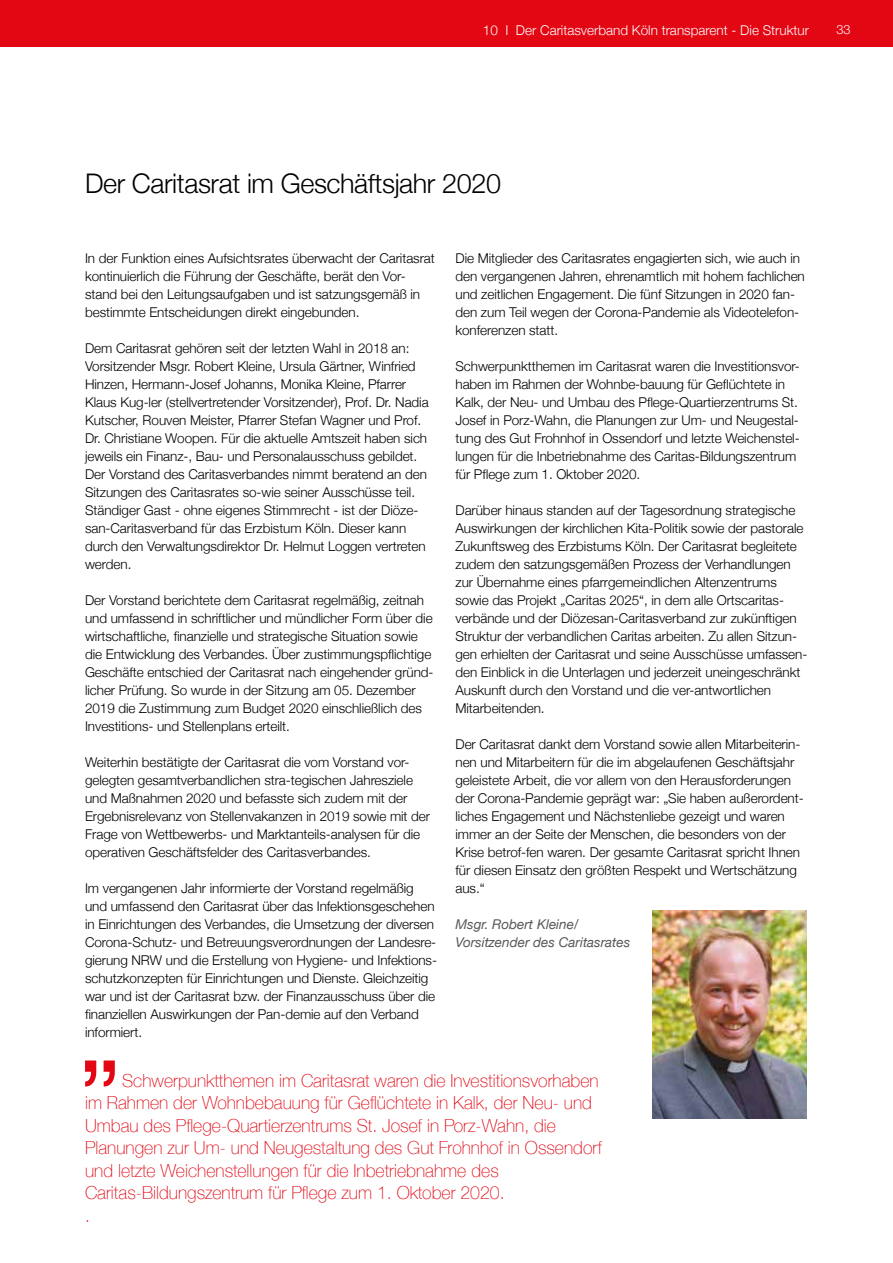
<style>
.page{position:relative;width:893px;height:1263px;background:#fff}
.page>*{position:absolute;margin:0;border:0;box-sizing:border-box;transform-origin:0 0}
.t1{font:300 27px "Helvetica Neue";letter-spacing:-.015em;color:#000}
.t2{font:100 18px/22.5px "Helvetica Neue";color:#e30613}
.t3{font:300 13.5px/18px "Helvetica Neue";letter-spacing:-.005em;color:#000}
.t4{font:300 13.5px "Helvetica Neue";color:#fff}
.t5{font:italic 13.5px/18px "Helvetica Neue";color:#575756}
.t6{font:300 12.75px "Helvetica Neue";color:#fff}
</style>
<div class="page">
<div style="left:0;top:0;width:893px;height:47px;background:#e30613"></div>
<img style="left:652px;top:911px;width:154px;height:208px">
<svg style="left:85px;top:1060px;width:30px;height:26px"></svg>
<p class="t4" style="left:483px;top:19px;width:328px">10 I Der Caritasverband Köln transparent - Die Struktur</p>
<p class="t6" style="left:836px;top:19px;width:16px">33</p>
<h1 class="t1" style="left:85px;top:161px;width:417px">Der Caritasrat im Geschäftsjahr 2020</h1>
<p class="t3" style="left:85px;top:248px;width:351px">In der Funktion eines Aufsichtsrates überwacht der Caritasrat kontinuierlich die Führung der Geschäfte, berät den Vor&shy;stand bei den Leitungsaufgaben und ist satzungsgemäß in bestimmte Entscheidungen direkt eingebunden.</p>
<p class="t3" style="left:85px;top:338px;width:345px">Dem Caritasrat gehören seit der letzten Wahl in 2018 an:<br>Vorsitzender Msgr. Robert Kleine, Ursula Gärtner, Winfried Hinzen, Hermann-Josef Johanns, Monika Kleine, Pfarrer Klaus Kug-ler (stellvertretender Vorsitzender), Prof. Dr. Nadia Kutscher, Rouven Meister, Pfarrer Stefan Wagner und Prof.<br>Dr. Christiane Woopen. Für die aktuelle Amtszeit haben sich jeweils ein Finanz-, Bau- und Personalausschuss gebildet.<br>Der Vorstand des Caritasverbandes nimmt beratend an den Sitzungen des Caritasrates so-wie seiner Ausschüsse teil.<br>Ständiger Gast - ohne eigenes Stimmrecht - ist der Diöze&shy;san-Caritasverband für das Erzbistum Köln. Dieser kann durch den Verwaltungsdirektor Dr. Helmut Loggen vertreten werden.</p>
<p class="t3" style="left:85px;top:590px;width:350px">Der Vorstand berichtete dem Caritasrat regelmäßig, zeitnah und umfassend in schriftlicher und mündlicher Form über die wirtschaftliche, finanzielle und strategische Situation sowie die Entwicklung des Verbandes. Über zustimmungspflichtige Geschäfte entschied der Caritasrat nach eingehender gründ&shy;licher Prüfung. So wurde in der Sitzung am 05. Dezember 2019 die Zustimmung zum Budget 2020 einschließlich des Investitions- und Stellenplans erteilt.</p>
<p class="t3" style="left:85px;top:752px;width:347px">Weiterhin bestätigte der Caritasrat die vom Vorstand vor&shy;gelegten gesamtverbandlichen stra-tegischen Jahresziele und Maßnahmen 2020 und befasste sich zudem mit der Ergebnisrelevanz von Stellenvakanzen in 2019 sowie mit der Frage von Wettbewerbs- und Marktanteils-analysen für die operativen Geschäftsfelder des Caritasverbandes.</p>
<p class="t3" style="left:85px;top:878px;width:353px">Im vergangenen Jahr informierte der Vorstand regelmäßig und umfassend den Caritasrat über das Infektionsgeschehen in Einrichtungen des Verbandes, die Umsetzung der diversen Corona-Schutz- und Betreuungsverordnungen der Landesre&shy;gierung NRW und die Erstellung von Hygiene- und Infektions&shy;schutzkonzepten für Einrichtungen und Dienste. Gleichzeitig war und ist der Caritasrat bzw. der Finanzausschuss über die finanziellen Auswirkungen der Pan-demie auf den Verband informiert.</p>
<p class="t3" style="left:455px;top:248px;width:351px">Die Mitglieder des Caritasrates engagierten sich, wie auch in den vergangenen Jahren, ehrenamtlich mit hohem fachlichen und zeitlichen Engagement. Die fünf Sitzungen in 2020 fan&shy;den zum Teil wegen der Corona-Pandemie als Videotelefon&shy;konferenzen statt.</p>
<p class="t3" style="left:455px;top:356px;width:346px">Schwerpunktthemen im Caritasrat waren die Investitionsvor&shy;haben im Rahmen der Wohnbe-bauung für Geflüchtete in Kalk, der Neu- und Umbau des Pflege-Quartierzentrums St.<br>Josef in Porz-Wahn, die Planungen zur Um- und Neugestal&shy;tung des Gut Frohnhof in Ossendorf und letzte Weichenstel&shy;lungen für die Inbetriebnahme des Caritas-Bildungszentrum für Pflege zum 1. Oktober 2020.</p>
<p class="t3" style="left:455px;top:500px;width:353px">Darüber hinaus standen auf der Tagesordnung strategische Auswirkungen der kirchlichen Kita-Politik sowie der pastorale Zukunftsweg des Erzbistums Köln. Der Caritasrat begleitete zudem den satzungsgemäßen Prozess der Verhandlungen zur Übernahme eines pfarrgemeindlichen Altenzentrums sowie das Projekt „Caritas 2025“, in dem alle Ortscaritas&shy;verbände und der Diözesan-Caritasverband zur zukünftigen Struktur der verbandlichen Caritas arbeiten. Zu allen Sitzun&shy;gen erhielten der Caritasrat und seine Ausschüsse umfassen&shy;den Einblick in die Unterlagen und jederzeit uneingeschränkt Auskunft durch den Vorstand und die ver-antwortlichen Mitarbeitenden.</p>
<p class="t3" style="left:455px;top:734px;width:350px">Der Caritasrat dankt dem Vorstand sowie allen Mitarbeiterin&shy;nen und Mitarbeitern für die im abgelaufenen Geschäftsjahr geleistete Arbeit, die vor allem von den Herausforderungen der Corona-Pandemie geprägt war: „Sie haben außerordent&shy;liches Engagement und Nächstenliebe gezeigt und waren immer an der Seite der Menschen, die besonders von der Krise betrof-fen waren. Der gesamte Caritasrat spricht Ihnen für diesen Einsatz den größten Respekt und Wertschätzung aus.“</p>
<p class="t5" style="left:455px;top:916px;width:176px">Msgr. Robert Kleine/<br>Vorsitzender des Caritasrates</p>
<p class="t2" style="left:85px;top:1068px;width:519px;text-indent:37px">Schwerpunktthemen im Caritasrat waren die Investitionsvorhaben im Rahmen der Wohnbebauung für Geflüchtete in Kalk, der Neu- und Umbau des Pflege-Quartierzentrums St. Josef in Porz-Wahn, die Planungen zur Um- und Neugestaltung des Gut Frohnhof in Ossendorf und letzte Weichenstellungen für die Inbetriebnahme des Caritas-Bildungszentrum für Pflege zum 1. Oktober 2020.<br>.</p>
</div>
